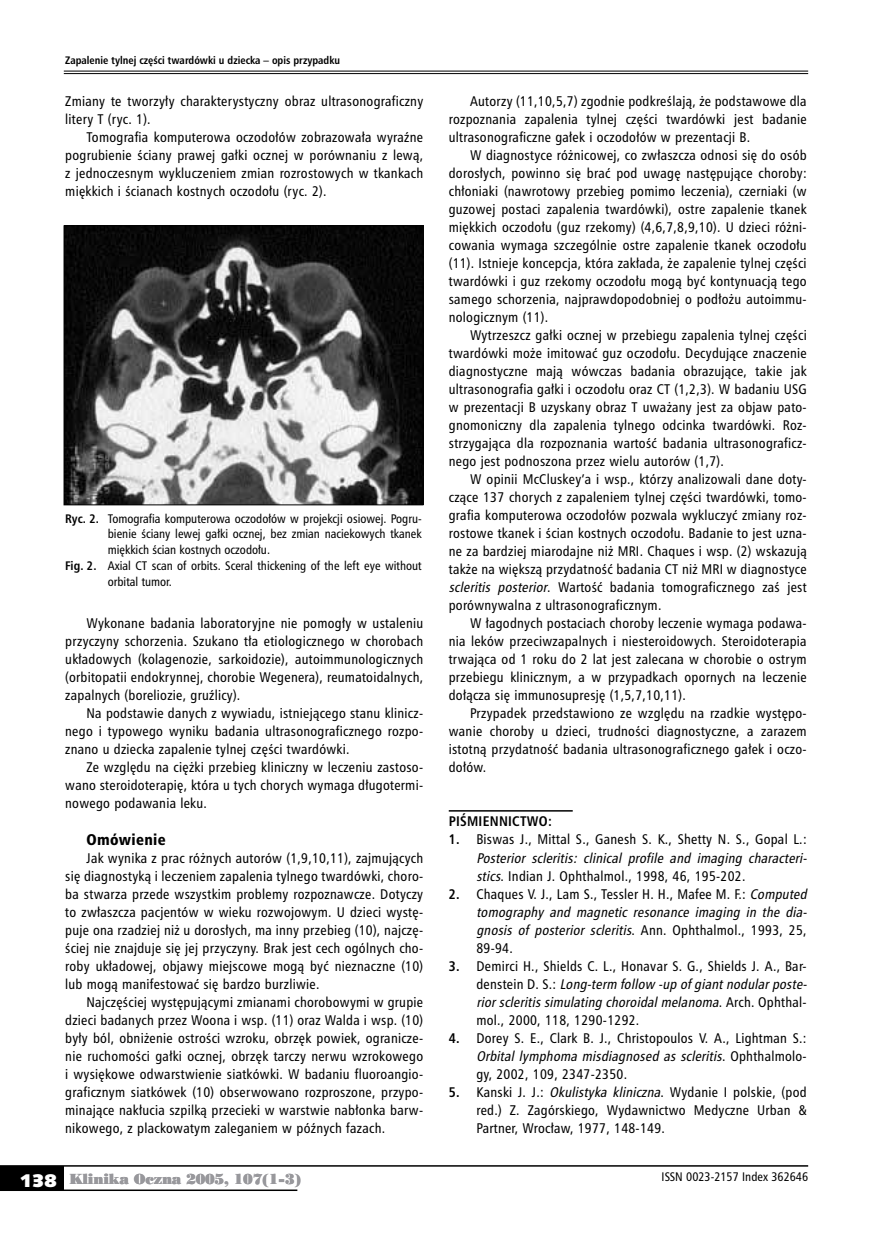
<style>
.page{position:relative;width:872px;height:1234px;background:#fff}
.page>*{position:absolute;margin:0;border:0;box-sizing:border-box;transform-origin:0 0}
.t1{font:15px "Humnst 777 Blk Cn PL";letter-spacing:.02em;color:#000}
.t2{font:13.5px/18px "Humnst 777 Cn PL";letter-spacing:.02em;color:#000;text-align:justify}
.t3{font:italic 13.5px/18px "Humnst 777 Cn PL";color:#000}
.t4{font:13.5px "Poster Bodoni PL";letter-spacing:-.015em;color:#98989c}
.t5{font:700 13.5px "Humnst 777 Cn PL";letter-spacing:.02em;color:#000}
.t6{font:12px "Humnst 777 Cn PL";color:#000}
.t7{font:700 10.5px "Humnst 777 Cn PL";color:#000}
.s1{font-weight:700}
.s2{font-style:italic}
.s3{font-weight:700;font-style:normal}
.s4{font-style:normal}
.s5{font-family:"Humanst 531 U Blk PL";font-size:18px;color:#fff}
</style>
<div class="page">
<hr style="left:449px;top:810px;width:124px;height:1px;background:#000">
<hr style="left:64px;top:71px;width:744px;height:1px;background:#000">
<hr style="left:64px;top:73px;width:744px;height:1px;background:#000">
<div style="left:0;top:1165px;width:64px;height:24px;background:#000"></div>
<hr style="left:0;top:1164px;width:808px;height:2px;background:#000">
<hr style="left:0;top:1189px;width:297px;height:1px;background:#000">
<img style="left:66px;top:227px;width:355px;height:276px">
<div style="left:64px;top:225px;width:359px;height:280px;border:1px solid #000"></div>
<p class="t7" style="left:65px;top:53px;width:276px">Zapalenie tylnej części twardówki u dziecka – opis przypadku</p>
<p class="t2" style="left:65px;top:92px;width:359px">Zmiany te tworzyły charakterystyczny obraz ultrasonograficzny litery T (ryc. 1).</p>
<p class="t2" style="left:65px;top:128px;width:359px;text-indent:21px">Tomografia komputerowa oczodołów zobrazowała wyraźne pogrubienie ściany prawej gałki ocznej w porównaniu z lewą, z jednoczesnym wykluczeniem zmian rozrostowych w tkankach miękkich i ścianach kostnych oczodołu (ryc. 2).</p>
<p class="t6" style="left:65px;top:510px;width:357px"><span class="s1">Ryc. 2.</span> Tomografia komputerowa oczodołów w projekcji osiowej. Pogru-</p>
<p class="t6" style="left:108px;top:526px;width:315px">bienie ściany lewej gałki ocznej, bez zmian naciekowych tkanek</p>
<p class="t6" style="left:108px;top:542px;width:164px">miękkich ścian kostnych oczodołu.</p>
<p class="t6" style="left:65px;top:557px;width:358px"><span class="s1">Fig. 2.</span> Axial CT scan of orbits. Sceral thickening of the left eye without</p>
<p class="t6" style="left:108px;top:573px;width:65px">orbital tumor.</p>
<p class="t2" style="left:65px;top:614px;width:359px;text-indent:21px">Wykonane badania laboratoryjne nie pomogły w ustaleniu przyczyny schorzenia. Szukano tła etiologicznego w chorobach układowych (kolagenozie, sarkoidozie), autoimmunologicznych (orbitopatii endokrynnej, chorobie Wegenera), reumatoidalnych, zapalnych (boreliozie, gruźlicy).</p>
<p class="t2" style="left:65px;top:704px;width:358px;text-indent:21px">Na podstawie danych z wywiadu, istniejącego stanu klinicz&shy;nego i typowego wyniku badania ultrasonograficznego rozpo&shy;znano u dziecka zapalenie tylnej części twardówki.</p>
<p class="t2" style="left:65px;top:758px;width:358px;text-indent:21px">Ze względu na ciężki przebieg kliniczny w leczeniu zastoso&shy;wano steroidoterapię, która u tych chorych wymaga długotermi&shy;nowego podawania leku.</p>
<p class="t1" style="left:87px;top:829px;width:81px">Omówienie</p>
<p class="t2" style="left:65px;top:848px;width:359px;text-indent:21px">Jak wynika z prac różnych autorów (1,9,10,11), zajmujących się diagnostyką i leczeniem zapalenia tylnego twardówki, choro&shy;ba stwarza przede wszystkim problemy rozpoznawcze. Dotyczy to zwłaszcza pacjentów w wieku rozwojowym. U dzieci wystę&shy;puje ona rzadziej niż u dorosłych, ma inny przebieg (10), najczę&shy;ściej nie znajduje się jej przyczyny. Brak jest cech ogólnych cho&shy;roby układowej, objawy miejscowe mogą być nieznaczne (10) lub mogą manifestować się bardzo burzliwie.</p>
<p class="t2" style="left:65px;top:992px;width:359px;text-indent:21px">Najczęściej występującymi zmianami chorobowymi w grupie dzieci badanych przez Woona i wsp. (11) oraz Walda i wsp. (10) były ból, obniżenie ostrości wzroku, obrzęk powiek, ogranicze&shy;nie ruchomości gałki ocznej, obrzęk tarczy nerwu wzrokowego i wysiękowe odwarstwienie siatkówki. W badaniu fluoroangio&shy;graficznym siatkówek (10) obserwowano rozproszone, przypo&shy;minające nakłucia szpilką przecieki w warstwie nabłonka barw&shy;nikowego, z plackowatym zaleganiem w późnych fazach.</p>
<p class="t2" style="left:449px;top:92px;width:359px;text-indent:21px">Autorzy (11,10,5,7) zgodnie podkreślają, że podstawowe dla rozpoznania zapalenia tylnej części twardówki jest badanie ultrasonograficzne gałek i oczodołów w prezentacji B.</p>
<p class="t2" style="left:449px;top:146px;width:359px;text-indent:21px">W diagnostyce różnicowej, co zwłaszcza odnosi się do osób dorosłych, powinno się brać pod uwagę następujące choroby: chłoniaki (nawrotowy przebieg pomimo leczenia), czerniaki (w guzowej postaci zapalenia twardówki), ostre zapalenie tkanek miękkich oczodołu (guz rzekomy) (4,6,7,8,9,10). U dzieci różni&shy;cowania wymaga szczególnie ostre zapalenie tkanek oczodołu (11). Istnieje koncepcja, która zakłada, że zapalenie tylnej części twardówki i guz rzekomy oczodołu mogą być kontynuacją tego samego schorzenia, najprawdopodobniej o podłożu autoimmu&shy;nologicznym (11).</p>
<p class="t2" style="left:449px;top:326px;width:359px;text-indent:21px">Wytrzeszcz gałki ocznej w przebiegu zapalenia tylnej części twardówki może imitować guz oczodołu. Decydujące znaczenie diagnostyczne mają wówczas badania obrazujące, takie jak ultrasonografia gałki i oczodołu oraz CT (1,2,3). W badaniu USG w prezentacji B uzyskany obraz T uważany jest za objaw pato&shy;gnomoniczny dla zapalenia tylnego odcinka twardówki. Roz&shy;strzygająca dla rozpoznania wartość badania ultrasonograficz&shy;nego jest podnoszona przez wielu autorów (1,7).</p>
<p class="t2" style="left:449px;top:470px;width:359px;text-indent:21px">W opinii McCluskey’a i wsp., którzy analizowali dane doty&shy;czące 137 chorych z zapaleniem tylnej części twardówki, tomo&shy;grafia komputerowa oczodołów pozwala wykluczyć zmiany roz&shy;rostowe tkanek i ścian kostnych oczodołu. Badanie to jest uzna&shy;ne za bardziej miarodajne niż MRI. Chaques i wsp. (2) wskazują także na większą przydatność badania CT niż MRI w diagnostyce <span class="s2">scleritis posterior</span>. Wartość badania tomograficznego zaś jest porównywalna z ultrasonograficznym.</p>
<p class="t2" style="left:449px;top:614px;width:359px;text-indent:21px">W łagodnych postaciach choroby leczenie wymaga podawa&shy;nia leków przeciwzapalnych i niesteroidowych. Steroidoterapia trwająca od 1 roku do 2 lat jest zalecana w chorobie o ostrym przebiegu klinicznym, a w przypadkach opornych na leczenie dołącza się immunosupresję (1,5,7,10,11).</p>
<p class="t2" style="left:449px;top:704px;width:359px;text-indent:21px">Przypadek przedstawiono ze względu na rzadkie występo&shy;wanie choroby u dzieci, trudności diagnostyczne, a zarazem istotną przydatność badania ultrasonograficznego gałek i oczo&shy;dołów.</p>
<p class="t5" style="left:449px;top:812px;width:105px">PIŚMIENNICTWO:</p>
<p class="t2" style="left:476px;top:830px;width:332px;text-indent:-28px"><span class="s1">1.</span> Biswas J., Mittal S., Ganesh S. K., Shetty N. S., Gopal L.:<br><span class="s2">Posterior scleritis: clinical profile and imaging characteri&shy;stics</span>. Indian J. Ophthalmol., 1998, 46, 195-202.</p>
<p class="t3" style="left:476px;top:884px;width:335px;text-indent:-28px"><span class="s3">2.</span> <span class="s4">Chaques V. J., Lam S., Tessler H. H., Mafee M. F.:</span> Computed tomography and magnetic resonance imaging in the dia&shy;gnosis of posterior scleritis<span class="s4">. A n n . O p h t h a l m o l . , 1 9 9 3 , 2 5 , 89-94.</span></p>
<p class="t2" style="left:476px;top:956px;width:331px;text-indent:-28px"><span class="s1">3.</span> Demirci H., Shields C. L., Honavar S. G., Shields J. A., Bar&shy;d e n s t e i n D . S . : <span class="s2">Long-term follow -up ofgiantnodularposte&shy;riorscleritissimulating choroidalmelanoma</span>. A r c h . O p h t h a l - mol., 2000, 118, 1290-1292.</p>
<p class="t2" style="left:476px;top:1028px;width:332px;text-indent:-28px"><span class="s1">4.</span> Dorey S. E., Clark B. J., Christopoulos V. A., Lightman S.:<br><span class="s2">Orbital lymphoma misdiagnosed as scleritis</span>. O p h t h a l m o l o - gy, 2002, 109, 2347-2350.</p>
<p class="t2" style="left:476px;top:1082px;width:332px;text-indent:-28px"><span class="s1">5.</span> Kanski J. J.: <span class="s2">Okulistyka kliniczna</span>. Wydanie I polskie, (pod red.) Z. Zagórskiego, Wydawnictwo Medyczne Urban &amp; Partner, Wrocław, 1977, 148-149.</p>
<p class="t4" style="left:20px;top:1169px;width:283px"><span class="s5">138</span> Klinika Oczna 2005, 107(1-3)</p>
<p class="t6" style="left:661px;top:1168px;width:148px">ISSN 0023-2157 Index 362646</p>
</div>
